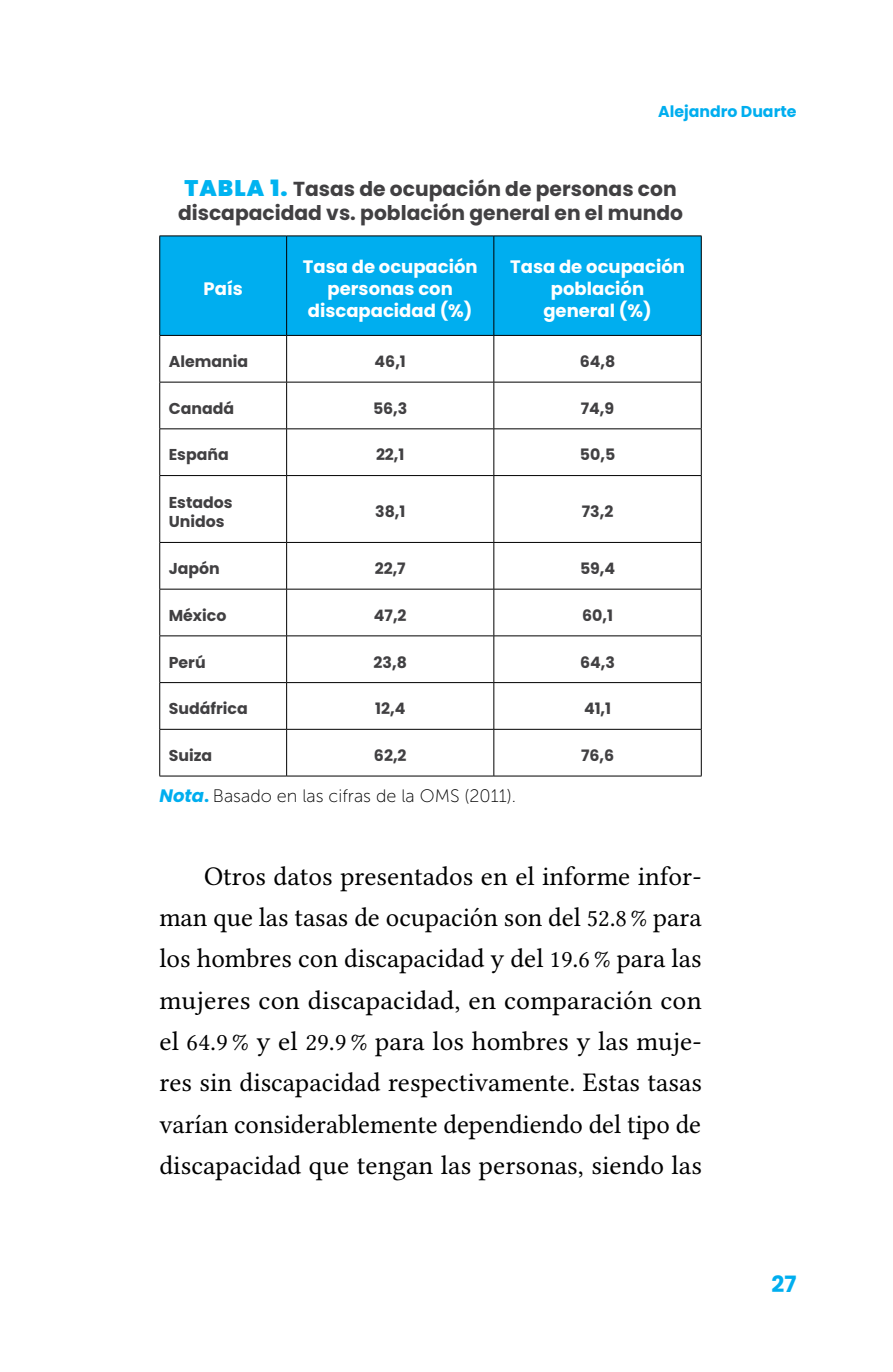
<style>
.page{position:relative;width:893px;height:1372px;background:#fff}
.page>*{position:absolute;margin:0;border:0;box-sizing:border-box;transform-origin:0 0}
.t1{font:27px/41.4px "Lin Libertine O";color:#000;text-align:justify}
.t2{font:700 22.5px "Poppins";color:#00aeef}
.t3{font:700 20.25px/24.3px "Poppins";color:#414042;text-align:center}
.t4{font:700 18px/22.3px "Poppins";color:#fff;text-align:center}
.t5{font:18px "Museo Sans 100";color:#000}
.t6{font:700 15.75px/19.6px "Poppins";color:#414042}
.t7{font:700 15.75px "Poppins";color:#00aeef}
.s1{font-weight:900;font-size:22.5px;color:#00b3f0}
.s2{font-family:"Poppins";font-weight:700;font-style:italic;color:#00aeef}
.s3{font-family:"Poppins";font-weight:700;color:#00aeef}
.s4{font-family:"Lin Libertine";font-size:24.75px}
</style>
<div class="page">
<div style="left:160px;top:236px;width:541px;height:99px;background:#00aeef"></div>
<hr style="left:159px;top:235px;width:128px;height:1px;background:#000">
<hr style="left:159px;top:236px;width:1px;height:99px;background:#000">
<hr style="left:287px;top:235px;width:207px;height:1px;background:#000">
<hr style="left:286px;top:236px;width:1px;height:99px;background:#000">
<hr style="left:494px;top:235px;width:208px;height:1px;background:#000">
<hr style="left:493px;top:236px;width:1px;height:99px;background:#000">
<hr style="left:701px;top:236px;width:1px;height:99px;background:#000">
<hr style="left:159px;top:335px;width:128px;height:1px;background:#000">
<hr style="left:159px;top:336px;width:1px;height:46px;background:#000">
<hr style="left:287px;top:335px;width:207px;height:1px;background:#000">
<hr style="left:286px;top:336px;width:1px;height:46px;background:#000">
<hr style="left:494px;top:335px;width:208px;height:1px;background:#000">
<hr style="left:493px;top:336px;width:1px;height:46px;background:#000">
<hr style="left:701px;top:336px;width:1px;height:46px;background:#000">
<hr style="left:159px;top:382px;width:128px;height:1px;background:#000">
<hr style="left:159px;top:382px;width:1px;height:46px;background:#000">
<hr style="left:287px;top:382px;width:207px;height:1px;background:#000">
<hr style="left:286px;top:382px;width:1px;height:46px;background:#000">
<hr style="left:494px;top:382px;width:208px;height:1px;background:#000">
<hr style="left:493px;top:382px;width:1px;height:46px;background:#000">
<hr style="left:701px;top:382px;width:1px;height:46px;background:#000">
<hr style="left:159px;top:428px;width:128px;height:1px;background:#000">
<hr style="left:159px;top:429px;width:1px;height:46px;background:#000">
<hr style="left:287px;top:428px;width:207px;height:1px;background:#000">
<hr style="left:286px;top:429px;width:1px;height:46px;background:#000">
<hr style="left:494px;top:428px;width:208px;height:1px;background:#000">
<hr style="left:493px;top:429px;width:1px;height:46px;background:#000">
<hr style="left:701px;top:429px;width:1px;height:46px;background:#000">
<hr style="left:159px;top:475px;width:128px;height:1px;background:#000">
<hr style="left:159px;top:476px;width:1px;height:66px;background:#000">
<hr style="left:287px;top:475px;width:207px;height:1px;background:#000">
<hr style="left:286px;top:476px;width:1px;height:66px;background:#000">
<hr style="left:494px;top:475px;width:208px;height:1px;background:#000">
<hr style="left:493px;top:476px;width:1px;height:66px;background:#000">
<hr style="left:701px;top:476px;width:1px;height:66px;background:#000">
<hr style="left:159px;top:542px;width:128px;height:1px;background:#000">
<hr style="left:159px;top:542px;width:1px;height:47px;background:#000">
<hr style="left:287px;top:542px;width:207px;height:1px;background:#000">
<hr style="left:286px;top:542px;width:1px;height:47px;background:#000">
<hr style="left:494px;top:542px;width:208px;height:1px;background:#000">
<hr style="left:493px;top:542px;width:1px;height:47px;background:#000">
<hr style="left:701px;top:542px;width:1px;height:47px;background:#000">
<hr style="left:159px;top:588px;width:128px;height:1px;background:#000">
<hr style="left:159px;top:589px;width:1px;height:46px;background:#000">
<hr style="left:287px;top:588px;width:207px;height:1px;background:#000">
<hr style="left:286px;top:589px;width:1px;height:46px;background:#000">
<hr style="left:494px;top:588px;width:208px;height:1px;background:#000">
<hr style="left:493px;top:589px;width:1px;height:46px;background:#000">
<hr style="left:701px;top:589px;width:1px;height:46px;background:#000">
<hr style="left:159px;top:635px;width:128px;height:1px;background:#000">
<hr style="left:159px;top:636px;width:1px;height:46px;background:#000">
<hr style="left:287px;top:635px;width:207px;height:1px;background:#000">
<hr style="left:286px;top:636px;width:1px;height:46px;background:#000">
<hr style="left:494px;top:635px;width:208px;height:1px;background:#000">
<hr style="left:493px;top:636px;width:1px;height:46px;background:#000">
<hr style="left:701px;top:636px;width:1px;height:46px;background:#000">
<hr style="left:159px;top:682px;width:128px;height:1px;background:#000">
<hr style="left:159px;top:683px;width:1px;height:46px;background:#000">
<hr style="left:287px;top:682px;width:207px;height:1px;background:#000">
<hr style="left:286px;top:683px;width:1px;height:46px;background:#000">
<hr style="left:494px;top:682px;width:208px;height:1px;background:#000">
<hr style="left:493px;top:683px;width:1px;height:46px;background:#000">
<hr style="left:701px;top:683px;width:1px;height:46px;background:#000">
<hr style="left:159px;top:729px;width:128px;height:1px;background:#000">
<hr style="left:159px;top:729px;width:1px;height:46px;background:#000">
<hr style="left:287px;top:729px;width:207px;height:1px;background:#000">
<hr style="left:286px;top:729px;width:1px;height:46px;background:#000">
<hr style="left:494px;top:729px;width:208px;height:1px;background:#000">
<hr style="left:493px;top:729px;width:1px;height:46px;background:#000">
<hr style="left:701px;top:729px;width:1px;height:46px;background:#000">
<hr style="left:159px;top:775px;width:128px;height:1px;background:#000">
<hr style="left:287px;top:775px;width:207px;height:1px;background:#000">
<hr style="left:494px;top:775px;width:208px;height:1px;background:#000">
<p class="t7" style="left:658px;top:102px;width:140px">Alejandro Duarte</p>
<p class="t3" style="left:178px;top:177px;width:507px"><span class="s1">TABLA 1.</span> Tasas de ocupación de personas con discapacidad vs. población general en el mundo</p>
<p class="t4" style="left:204px;top:278px;width:41px">País</p>
<p class="t4" style="left:303px;top:255px;width:176px">Tasa de ocupación personas con discapacidad (%)</p>
<p class="t4" style="left:510px;top:255px;width:176px">Tasa de ocupación población<br>general (%)</p>
<p class="t6" style="left:169px;top:352px;width:81px">Alemania</p>
<p class="t6" style="left:375px;top:352px;width:33px">46,1</p>
<p class="t6" style="left:580px;top:352px;width:37px">64,8</p>
<p class="t6" style="left:169px;top:398px;width:67px">Canadá</p>
<p class="t6" style="left:373px;top:398px;width:36px">56,3</p>
<p class="t6" style="left:581px;top:398px;width:35px">74,9</p>
<p class="t6" style="left:169px;top:445px;width:62px">España</p>
<p class="t6" style="left:376px;top:445px;width:30px">22,1</p>
<p class="t6" style="left:580px;top:445px;width:37px">50,5</p>
<p class="t6" style="left:169px;top:492px;width:65px">Estados<br>Unidos</p>
<p class="t6" style="left:375px;top:502px;width:32px">38,1</p>
<p class="t6" style="left:582px;top:502px;width:33px">73,2</p>
<p class="t6" style="left:169px;top:559px;width:53px">Japón</p>
<p class="t6" style="left:375px;top:559px;width:32px">22,7</p>
<p class="t6" style="left:580px;top:559px;width:37px">59,4</p>
<p class="t6" style="left:169px;top:605px;width:59px">México</p>
<p class="t6" style="left:374px;top:605px;width:34px">47,2</p>
<p class="t6" style="left:582px;top:605px;width:32px">60,1</p>
<p class="t6" style="left:169px;top:652px;width:38px">Perú</p>
<p class="t6" style="left:374px;top:652px;width:35px">23,8</p>
<p class="t6" style="left:580px;top:652px;width:36px">64,3</p>
<p class="t6" style="left:169px;top:699px;width:80px">Sudáfrica</p>
<p class="t6" style="left:375px;top:699px;width:32px">12,4</p>
<p class="t6" style="left:584px;top:699px;width:29px">41,1</p>
<p class="t6" style="left:169px;top:745px;width:45px">Suiza</p>
<p class="t6" style="left:374px;top:745px;width:34px">62,2</p>
<p class="t6" style="left:581px;top:745px;width:35px">76,6</p>
<p class="t5" style="left:159px;top:786px;width:358px"><span class="s2">Nota</span><span class="s3">.</span> Basado en las cifras de la OMS (2011).</p>
<p class="t1" style="left:159px;top:852px;width:544px;text-indent:45px">Otros datos presentados en el informe infor&shy;man que las tasas de ocupación son del <span class="s4">52</span>.<span class="s4">8</span> % para los hombres con discapacidad y del <span class="s4">19</span>.<span class="s4">6</span> % para las mujeres con discapacidad, en comparación con el <span class="s4">64</span>.<span class="s4">9</span> % y el <span class="s4">29</span>.<span class="s4">9</span> % para los hombres y las muje&shy;res sin discapacidad respectivamente. Estas tasas varían considerablemente dependiendo del tipo de discapacidad que tengan las personas, siendo las</p>
<p class="t2" style="left:772px;top:1271px;width:26px">27</p>
</div>
